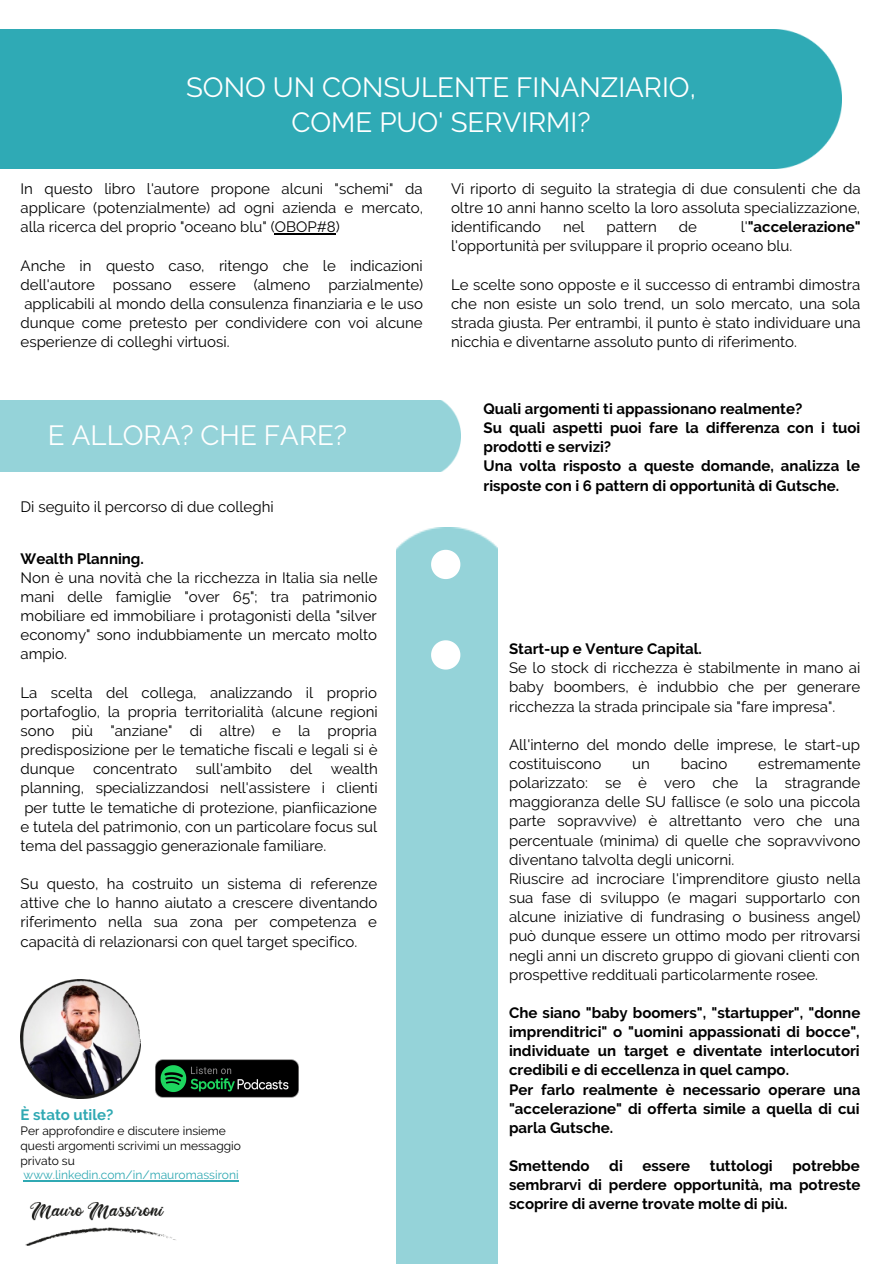
<style>
.page{position:relative;width:894px;height:1264px;background:#fff}
.page>*{position:absolute;margin:0;border:0;box-sizing:border-box;transform-origin:0 0}
.t1{font:27.6px/35.7px "Raleway";color:#fff;text-align:center}
.t2{font:15px/19.2px "Raleway";color:#000;text-align:justify}
.t3{font:700 15px/19.2px "Raleway";color:#000}
.t4{font:700 15px "Raleway";color:#30a9b3}
.t5{font:12px/14.7px "Raleway";color:#000}
.t6{font:12px "Raleway";color:#30a9b3}
.s1{font-weight:700}
</style>
<div class="page">
<div style="left:0;top:30px;width:841px;height:138px;background:#2faab5"></div>
<img style="left:25px;top:1202px;width:151px;height:43px">
<hr style="left:275px;top:233px;width:61px;height:2px;background:#000">
<img style="left:21px;top:979px;width:119px;height:119px">
<svg style="left:431px;top:550px;width:29px;height:29px"></svg>
<svg style="left:431px;top:640px;width:29px;height:29px"></svg>
<img style="left:155px;top:1059px;width:143px;height:39px">
<hr style="left:24px;top:1180px;width:214px;height:1px;background:#30a9b3">
<h1 class="t1" style="left:186px;top:69px;width:511px">SONO UN CONSULENTE FINANZIARIO,<br>COME PUO' SERVIRMI?</h1>
<p class="t2" style="left:21px;top:179px;width:404px">In questo libro l'autore propone alcuni "schemi" da applicare (potenzialmente) ad ogni azienda e mercato, alla ricerca del proprio "oceano blu" (OBOP#8)</p>
<p class="t2" style="left:21px;top:256px;width:404px">Anche in questo caso, ritengo che le indicazioni dell'autore possano essere (almeno parzialmente) applicabili al mondo della consulenza finanziaria e le uso dunque come pretesto per condividere con voi alcune esperienze di colleghi virtuosi.</p>
<h1 class="t1" style="left:48px;top:417px;width:300px">E ALLORA? CHE FARE?</h1>
<p class="t2" style="left:21px;top:496px;width:254px">Di seguito il percorso di due colleghi</p>
<p class="t3" style="left:21px;top:548px;width:125px">Wealth Planning.</p>
<p class="t2" style="left:21px;top:568px;width:358px">Non è una novità che la ricchezza in Italia sia nelle mani delle famiglie "over 65"; tra patrimonio mobiliare ed immobiliare i protagonisti della "silver economy" sono indubbiamente un mercato molto ampio.</p>
<p class="t2" style="left:21px;top:682px;width:359px">La scelta del collega, analizzando il proprio portafoglio, la propria territorialità (alcune regioni sono più "anziane" di altre) e la propria predisposizione per le tematiche fiscali e legali si è dunque concentrato sull'ambito del wealth planning, specializzandosi nell'assistere i clienti per tutte le tematiche di protezione, pianfiicazione e tutela del patrimonio, con un particolare focus sul tema del passaggio generazionale familiare.</p>
<p class="t2" style="left:21px;top:874px;width:358px">Su questo, ha costruito un sistema di referenze attive che lo hanno aiutato a crescere diventando riferimento nella sua zona per competenza e capacità di relazionarsi con quel target specifico.</p>
<p class="t4" style="left:21px;top:1105px;width:94px">È stato utile?</p>
<p class="t5" style="left:21px;top:1123px;width:222px">Per approfondire e discutere insieme questi argomenti scrivimi un messaggio privato su</p>
<p class="t6" style="left:24px;top:1167px;width:216px">www.linkedin.com/in/mauromassironi</p>
<p class="t2" style="left:451px;top:179px;width:411px">Vi riporto di seguito la strategia di due consulenti che da oltre 10 anni hanno scelto la loro assoluta specializzazione, identificando</p>
<p class="t2" style="left:451px;top:217px;width:411px;text-indent:289px">l'<span class="s1">"accelerazione" </span>l'opportunità per sviluppare il proprio oceano blu.</p>
<p class="t2" style="left:451px;top:275px;width:411px">Le scelte sono opposte e il successo di entrambi dimostra che non esiste un solo trend, un solo mercato, una sola strada giusta. Per entrambi, il punto è stato individuare una nicchia e diventarne assoluto punto di riferimento.</p>
<p class="t2" style="left:563px;top:217px;width:23px">nel</p>
<p class="t2" style="left:606px;top:217px;width:52px">pattern</p>
<p class="t2" style="left:678px;top:217px;width:20px">de</p>
<p class="t3" style="left:483px;top:399px;width:378px">Quali argomenti ti appassionano realmente?<br>Su quali aspetti puoi fare la differenza con i tuoi prodotti e servizi?<br>Una volta risposto a queste domande, analizza le risposte con i 6 pattern di opportunità di Gutsche.</p>
<p class="t3" style="left:509px;top:639px;width:194px">Start-up e Venture Capital.</p>
<p class="t2" style="left:509px;top:658px;width:352px">Se lo stock di ricchezza è stabilmente in mano ai baby boombers, è indubbio che per generare ricchezza la strada principale sia "fare impresa".</p>
<p class="t2" style="left:509px;top:735px;width:352px">All'interno del mondo delle imprese, le start-up costituiscono</p>
<p class="t2" style="left:632px;top:754px;width:19px">un</p>
<p class="t2" style="left:680px;top:754px;width:48px">bacino</p>
<p class="t2" style="left:509px;top:754px;width:353px;text-align:left;text-indent:249px">estremamente polarizzato: se è vero che la stragrande maggioranza delle SU fallisce (e solo una piccola parte sopravvive) è altrettanto vero che una percentuale (minima) di quelle che sopravvivono diventano talvolta degli unicorni.<br>Riuscire ad incrociare l'imprenditore giusto nella sua fase di sviluppo (e magari supportarlo con alcune iniziative di fundrasing o business angel) può dunque essere un ottimo modo per ritrovarsi negli anni un discreto gruppo di giovani clienti con prospettive reddituali particolarmente rosee.</p>
<p class="t3" style="left:509px;top:1003px;width:352px">Che siano "baby boomers", "startupper", "donne imprenditrici" o "uomini appassionati di bocce", individuate un target e diventate interlocutori credibili e di eccellenza in quel campo.<br>Per farlo realmente è necessario operare una "accelerazione" di offerta simile a quella di cui parla Gutsche.</p>
<p class="t3" style="left:509px;top:1156px;width:82px">Smettendo</p>
<p class="t3" style="left:609px;top:1156px;width:15px">di</p>
<p class="t3" style="left:642px;top:1156px;width:49px">essere</p>
<p class="t3" style="left:709px;top:1156px;width:64px">tuttologi</p>
<p class="t3" style="left:509px;top:1156px;width:353px;text-align:justify;text-indent:283px">potrebbe sembrarvi di perdere opportunità, ma potreste scoprire di averne trovate molte di più.</p>
</div>
